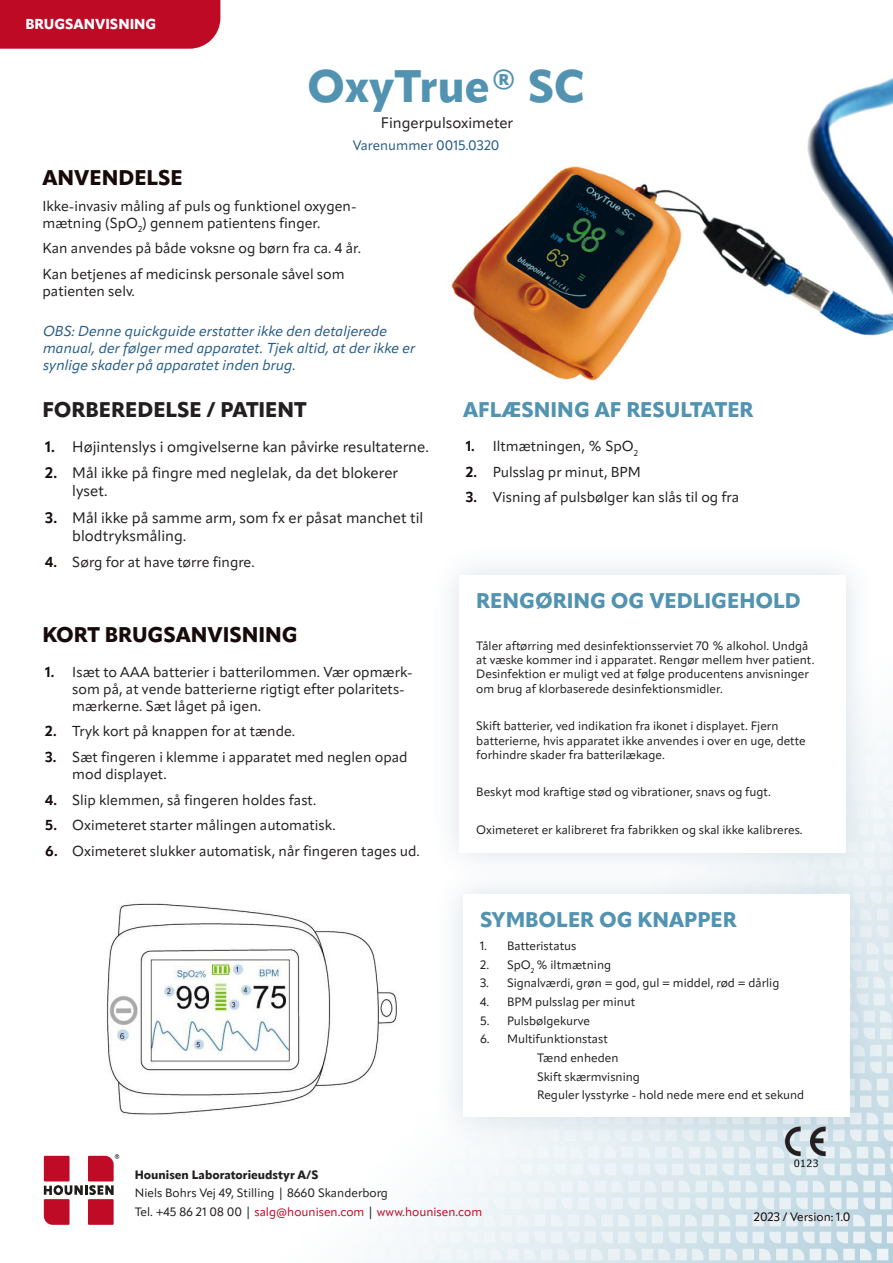
<style>
.page{position:relative;width:893px;height:1263px;background:#fff}
.page>*{position:absolute;margin:0;border:0;box-sizing:border-box;transform-origin:0 0}
.t1{font:800 45px "Apparat";color:#5193b0}
.t2{font:800 21px "Apparat";color:#5193b0}
.t3{font:800 21px "Apparat";color:#170a0a}
.t4{font:800 21px "Apparat";color:#231f20}
.t5{font:15px/18px "Apparat";color:#231f20}
.t6{font:14.25px/17.1px "Apparat";color:#231f20}
.t7{font:italic 14.25px/17.1px "Apparat";color:#285d88}
.t8{font:800 14.25px "Apparat";color:#fff}
.t9{font:13.5px "Apparat";color:#285d88}
.t10{font:12px/14.4px "Apparat";color:#231f20}
.t11{font:800 12px "Apparat";color:#231f20}
.t12{font:12px "Apparat";color:#170a0a}
.s1{font-weight:700;color:#170a0a}
.s2{color:#bf0a26}
</style>
<div class="page">
<svg style="left:119px;top:741px;width:774px;height:522px"></svg>
<div style="left:0;top:0;width:220px;height:49px;background:#bf0a26"></div>
<svg style="left:43px;top:1154px;width:76px;height:71px"></svg>
<img style="left:451px;top:77px;width:442px;height:304px">
<div style="left:431px;top:862px;width:451px;height:286px;background:#285d88;opacity:.18"></div>
<div style="left:463px;top:894px;width:387px;height:222px;background:#fff"></div>
<div style="left:427px;top:543px;width:451px;height:341px;background:#285d88;opacity:.18"></div>
<div style="left:459px;top:575px;width:387px;height:277px;background:#fff"></div>
<div style="left:851px;top:775px;width:42px;height:268px;background:#285d88;opacity:.18"></div>
<img style="left:784px;top:1124px;width:45px;height:45px">
<img style="left:107px;top:895px;width:289px;height:220px">
<p class="t8" style="left:26px;top:16px;width:132px">BRUGSANVISNING</p>
<h1 class="t1" style="left:307px;top:59px;width:280px">OxyTrue® SC</h1>
<p class="t5" style="left:381px;top:114px;width:134px">Fingerpulsoximeter</p>
<p class="t9" style="left:353px;top:137px;width:148px">Varenummer 0015.0320</p>
<h2 class="t3" style="left:43px;top:165px;width:142px">ANVENDELSE</h2>
<p class="t6" style="left:43px;top:197px;width:316px">Ikke-invasiv måling af puls og funktionel oxygen&shy;mætning (SpO<sub>2</sub>) gennem patientens finger.</p>
<p class="t6" style="left:43px;top:235px;width:320px;line-height:25.7px">Kan anvendes på både voksne og børn fra ca. 4 år.<br>Kan betjenes af medicinsk personale såvel som</p>
<p class="t6" style="left:43px;top:282px;width:94px">patienten selv.</p>
<p class="t7" style="left:43px;top:323px;width:374px">OBS: Denne quickguide erstatter ikke den detaljerede manual, der følger med apparatet. Tjek altid, at der ikke er synlige skader på apparatet inden brug.</p>
<h2 class="t4" style="left:43px;top:397px;width:266px">FORBEREDELSE / PATIENT</h2>
<p class="t5" style="left:45px;top:438px;width:385px"><span class="s1">1.</span> Højintenslys i omgivelserne kan påvirke resultaterne.</p>
<p class="t5" style="left:72px;top:464px;width:327px;text-indent:-27px"><span class="s1">2.</span> Mål ikke på fingre med neglelak, da det blokerer lyset.</p>
<p class="t5" style="left:72px;top:509px;width:353px;text-indent:-27px"><span class="s1">3.</span> Mål ikke på samme arm, som fx er påsat manchet til blodtryksmåling.</p>
<p class="t6" style="left:45px;top:553px;width:211px"><span class="s1">4.</span> Sørg for at have tørre fingre.</p>
<h2 class="t3" style="left:43px;top:622px;width:257px">KORT BRUGSANVISNING</h2>
<p class="t6" style="left:72px;top:663px;width:342px;text-indent:-27px"><span class="s1">1.</span> Isæt to AAA batterier i batterilommen. Vær opmærk&shy;som på, at vende batterierne rigtigt efter polaritets&shy;mærkerne. Sæt låget på igen.</p>
<p class="t6" style="left:45px;top:723px;width:251px"><span class="s1">2.</span> Tryk kort på knappen for at tænde.</p>
<p class="t6" style="left:72px;top:748px;width:337px;text-indent:-27px"><span class="s1">3.</span> Sæt fingeren i klemme i apparatet med neglen opad mod displayet.</p>
<p class="t6" style="left:45px;top:791px;width:273px"><span class="s1">4.</span> Slip klemmen, så fingeren holdes fast.</p>
<p class="t6" style="left:45px;top:817px;width:292px"><span class="s1">5.</span> Oximeteret starter målingen automatisk.</p>
<p class="t6" style="left:45px;top:842px;width:376px"><span class="s1">6.</span> Oximeteret slukker automatisk, når fingeren tages ud.</p>
<h2 class="t2" style="left:463px;top:397px;width:292px">AFLÆSNING AF RESULTATER</h2>
<p class="t6" style="left:466px;top:437px;width:174px"><span class="s1">1.</span> Iltmætningen, % SpO<sub>2</sub></p>
<p class="t6" style="left:466px;top:463px;width:177px"><span class="s1">2.</span> Pulsslag pr minut, BPM</p>
<p class="t6" style="left:466px;top:489px;width:275px"><span class="s1">3.</span> Visning af pulsbølger kan slås til og fra</p>
<h2 class="t2" style="left:476px;top:588px;width:326px">RENGØRING OG VEDLIGEHOLD</h2>
<p class="t10" style="left:476px;top:638px;width:340px">Tåler aftørring med desinfektionsserviet 70 % alkohol. Undgå at væske kommer ind i apparatet. Rengør mellem hver patient.<br>Desinfektion er muligt ved at følge producentens anvisninger om brug af klorbaserede desinfektionsmidler.</p>
<p class="t10" style="left:476px;top:719px;width:331px">Skift batterier, ved indikation fra ikonet i displayet. Fjern batterierne, hvis apparatet ikke anvendes i over en uge, dette forhindre skader fra batterilækage.</p>
<p class="t10" style="left:476px;top:785px;width:296px">Beskyt mod kraftige stød og vibrationer, snavs og fugt.</p>
<p class="t10" style="left:476px;top:822px;width:328px">Oximeteret er kalibreret fra fabrikken og skal ikke kalibreres.</p>
<h2 class="t2" style="left:480px;top:907px;width:258px">SYMBOLER OG KNAPPER</h2>
<p class="t10" style="left:480px;top:939px;width:98px">1. Batteristatus</p>
<p class="t10" style="left:480px;top:957px;width:133px">2. SpO<sub>2</sub> % iltmætning</p>
<p class="t10" style="left:480px;top:976px;width:301px">3. Signalværdi, grøn = god, gul = middel, rød = dårlig</p>
<p class="t10" style="left:480px;top:994px;width:157px">4. BPM pulsslag per minut</p>
<p class="t10" style="left:480px;top:1013px;width:112px">5. Pulsbølgekurve</p>
<p class="t10" style="left:537px;top:1030px;width:269px;line-height:18.6px;text-indent:-57px">6. Multifunktionstast<br>Tænd enheden<br>Skift skærmvisning<br>Reguler lysstyrke - hold nede mere end et sekund</p>
<p class="t11" style="left:135px;top:1167px;width:185px">Hounisen Laboratorieudstyr A/S</p>
<p class="t10" style="left:135px;top:1184px;width:349px;line-height:18.6px">Niels Bohrs Vej 49, Stilling | 8660 Skanderborg<br>Tel. +45 86 21 08 00 | <span class="s2">salg@hounisen.com</span> | <span class="s2">www.hounisen.com</span></p>
<p class="t12" style="left:754px;top:1209px;width:98px">2023 / Version: 1.0</p>
</div>
